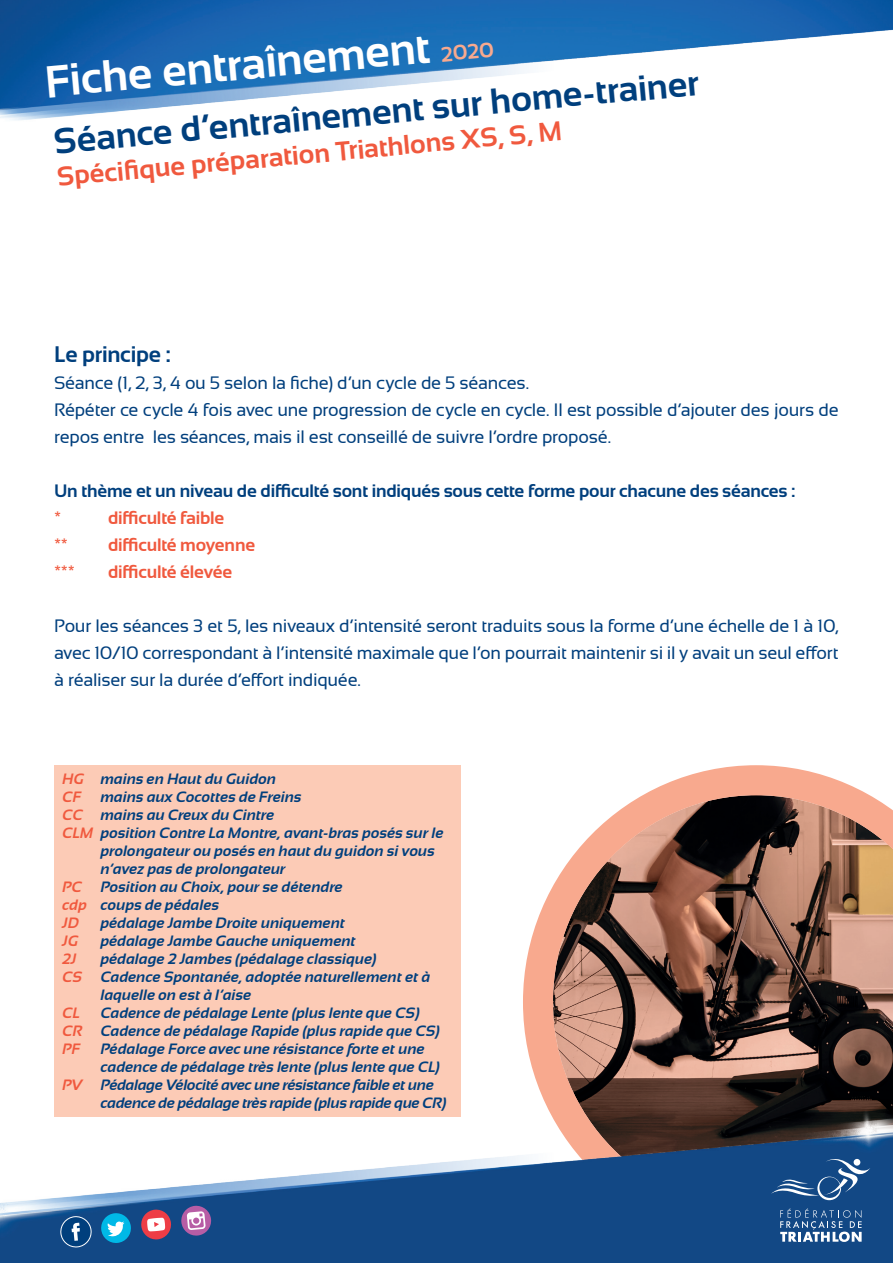
<style>
.page{position:relative;width:893px;height:1263px;background:#fff}
.page>*{position:absolute;margin:0;border:0;box-sizing:border-box;transform-origin:0 0}
.t1{font:700 45px "Sansation";color:#fff}
.t2{font:700 36px "Sansation";color:#003f7d}
.t3{font:700 27px "Sansation";color:#f0593e}
.t4{font:700 22.5px "Sansation";letter-spacing:-.015em;color:#003f7d}
.t5{font:18px/27px "Sansation";letter-spacing:-.015em;color:#003f7d}
.t6{font:700 18px "Sansation";letter-spacing:-.01em;color:#003f7d}
.t7{font:700 18px "Sansation";letter-spacing:-.01em;color:#f0593e}
.t8{font:italic 700 15px/18px "Sansation";letter-spacing:.01em;color:#003f7d}
.t9{font:italic 700 15px "Sansation";letter-spacing:-.01em;color:#003f7d}
.t10{font:italic 700 15px "Sansation";letter-spacing:.005em;color:#f0593e}
.s1{font-size:21px;color:#f8a98e}
.s2{color:#f0593e}
</style>
<div class="page">
<img style="left:0;top:0;width:893px;height:1263px">
<svg style="left:771px;top:1154px;width:99px;height:46px;background:#305f94"></svg>
<svg style="left:780px;top:1208px;width:82px;height:34px;background:#4d75a3"></svg>
<svg style="left:141px;top:1209px;width:31px;height:31px"></svg>
<svg style="left:181px;top:1205px;width:31px;height:31px"></svg>
<svg style="left:100px;top:1212px;width:32px;height:32px"></svg>
<svg style="left:60px;top:1215px;width:32px;height:33px"></svg>
<div style="left:54px;top:765px;width:406px;height:351px;background:#fccbb6"></div>
<h1 class="t1" style="left:43px;top:56px;width:452px;rotate:-5deg">Fiche entraînement <span class="s1">2020</span></h1>
<h2 class="t2" style="left:52px;top:120px;width:649px;rotate:-5deg">Séance d’entraînement sur home-trainer</h2>
<h3 class="t3" style="left:56px;top:161px;width:508px;rotate:-5deg">Spécifi que préparation Triathlons XS, S, M</h3>
<h3 class="t4" style="left:54px;top:341px;width:118px">Le principe :</h3>
<p class="t5" style="left:54px;top:369px;width:786px">Séance (1, 2, 3, 4 ou 5 selon la fiche) d’un cycle de 5 séances.<br>Répéter ce cycle 4 fois avec une progression de cycle en cycle. Il est possible d’ajouter des jours de repos entre les séances, mais il est conseillé de suivre l’ordre proposé.</p>
<p class="t6" style="left:54px;top:481px;width:743px">Un thème et un niveau de difficulté sont indiqués sous cette forme pour chacune des séances :</p>
<p class="t7" style="left:54px;top:508px;width:9px">*</p>
<p class="t7" style="left:108px;top:508px;width:118px">difficulté faible</p>
<p class="t7" style="left:54px;top:535px;width:16px">**</p>
<p class="t7" style="left:108px;top:535px;width:149px">difficulté moyenne</p>
<p class="t7" style="left:54px;top:562px;width:23px">***</p>
<p class="t7" style="left:108px;top:562px;width:126px">difficulté élevée</p>
<p class="t5" style="left:54px;top:612px;width:786px;text-align:justify">Pour les séances 3 et 5, les niveaux d’intensité seront traduits sous la forme d’une échelle de 1 à 10, avec 10/10 correspondant à l’intensité maximale que l’on pourrait maintenir si il y avait un seul effort à réaliser sur la durée d’effort indiquée.</p>
<p class="t8" style="left:63px;top:770px;width:215px"><span class="s2">HG</span> mains en Haut du Guidon<br><span class="s2">CF</span></p>
<p class="t8" style="left:101px;top:788px;width:202px">mains aux Cocottes de Freins</p>
<p class="t8" style="left:63px;top:806px;width:213px"><span class="s2">CC</span> mains au Creux du Cintre</p>
<p class="t8" style="left:63px;top:824px;width:383px"><span class="s2">CLM</span> position Contre La Montre, avant-bras posés sur le</p>
<p class="t8" style="left:101px;top:842px;width:336px">prolongateur ou posés en haut du guidon si vous</p>
<p class="t8" style="left:101px;top:860px;width:186px">n’avez pas de prolongateur</p>
<p class="t10" style="left:63px;top:878px;width:21px">PC</p>
<p class="t8" style="left:63px;top:878px;width:282px;text-indent:38px">Position au Choix, pour se détendre <span class="s2">cdp</span> coups de pédales<br><span class="s2">JD</span></p>
<p class="t8" style="left:101px;top:914px;width:246px">pédalage Jambe Droite uniquement</p>
<p class="t10" style="left:63px;top:932px;width:17px">JG</p>
<p class="t8" style="left:101px;top:932px;width:257px">pédalage Jambe Gauche uniquement</p>
<p class="t10" style="left:63px;top:950px;width:16px">2J</p>
<p class="t8" style="left:101px;top:950px;width:278px">pédalage 2 Jambes (pédalage classique)</p>
<p class="t8" style="left:63px;top:968px;width:369px"><span class="s2">CS</span> Cadence Spontanée, adoptée naturellement et à</p>
<p class="t8" style="left:101px;top:986px;width:152px">laquelle on est à l’aise</p>
<p class="t10" style="left:63px;top:1004px;width:20px">CL</p>
<p class="t8" style="left:63px;top:1004px;width:379px;text-indent:38px">Cadence de pédalage Lente (plus lente que CS)<br><span class="s2">CR</span> Cadence de pédalage Rapide (plus rapide que CS)<br><span class="s2">PF</span></p>
<p class="t8" style="left:101px;top:1040px;width:325px">Pédalage Force avec une résistance forte et une</p>
<p class="t8" style="left:101px;top:1058px;width:341px">cadence de pédalage très lente (plus lente que CL)</p>
<p class="t9" style="left:63px;top:1076px;width:373px"><span class="s2">PV</span> Pédalage Vélocité avec une résistance faible et une</p>
<p class="t9" style="left:101px;top:1094px;width:347px">cadence de pédalage très rapide (plus rapide que CR)</p>
</div>
